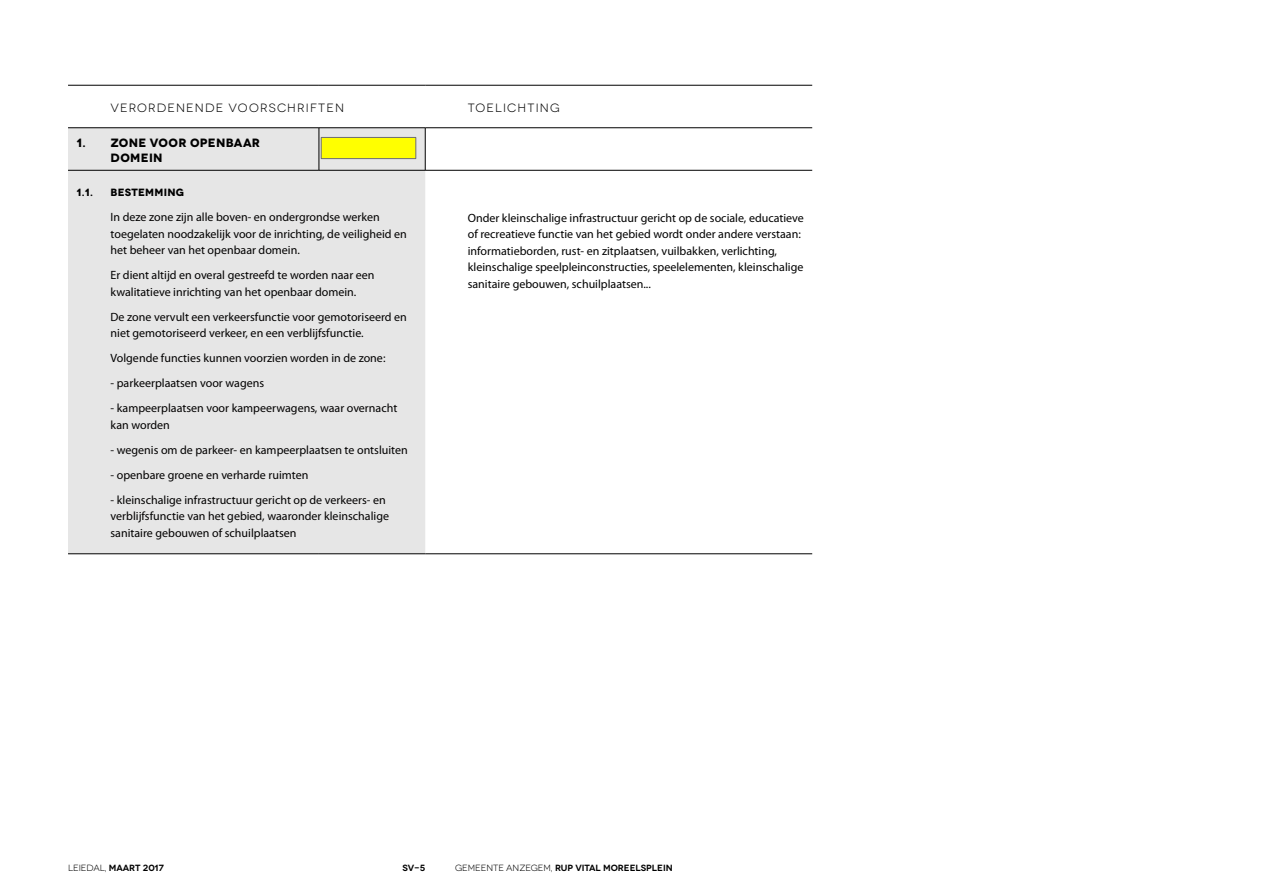
<style>
.page{position:relative;width:1263px;height:893px;background:#fff}
.page>*{position:absolute;margin:0;border:0;box-sizing:border-box;transform-origin:0 0}
.t1{font:italic 700 16.35px "Verdana";color:#000}
.t2{font:12px/16.5px "Myriad Pro";color:#010000}
.t3{font:12px "Novecentowide";letter-spacing:.1em;color:#000}
.t4{font:700 12px/15px "Novecentowide";letter-spacing:.02em;color:#000}
.t5{font:700 10.5px "Novecentowide";letter-spacing:.025em;color:#000}
.t6{font:600 9px "Novecentowide";letter-spacing:-.005em;color:#000}
.s1{font-weight:400}
</style>
<div class="page">
<div style="left:68px;top:128px;width:357px;height:425px;background:#e6e6e6"></div>
<hr style="left:68px;top:85px;width:251px;height:1px;background:#000">
<hr style="left:319px;top:85px;width:106px;height:1px;background:#000">
<hr style="left:425px;top:85px;width:387px;height:1px;background:#000">
<hr style="left:68px;top:127px;width:251px;height:1px;background:#000">
<hr style="left:319px;top:127px;width:106px;height:1px;background:#000">
<hr style="left:425px;top:127px;width:387px;height:1px;background:#000">
<hr style="left:319px;top:128px;width:1px;height:42px;background:#000">
<hr style="left:425px;top:128px;width:1px;height:42px;background:#000">
<hr style="left:319px;top:170px;width:106px;height:1px;background:#000">
<hr style="left:68px;top:170px;width:251px;height:1px;background:#000">
<hr style="left:425px;top:170px;width:387px;height:1px;background:#000">
<hr style="left:68px;top:553px;width:251px;height:1px;background:#000">
<hr style="left:319px;top:553px;width:106px;height:1px;background:#000">
<hr style="left:425px;top:553px;width:387px;height:1px;background:#000">
<div style="left:321px;top:137px;width:95px;height:22px;background:#ff0;border:1px solid #6e6e6e"></div>
<p class="t3" style="left:111px;top:100px;width:235px">VERORDENENDE VOORSCHRIFTEN</p>
<p class="t3" style="left:468px;top:100px;width:93px">TOELICHTING</p>
<p class="t4" style="left:111px;top:135px;width:151px;text-indent:-34px">1. ZONE VOOR OPENBAAR<br>DOMEIN</p>
<p class="t5" style="left:77px;top:186px;width:18px">1.1.</p>
<p class="t5" style="left:111px;top:186px;width:75px">BESTEMMING</p>
<p class="t2" style="left:111px;top:209px;width:298px">In deze zone zijn alle boven- en ondergrondse werken toegelaten noodzakelijk voor de inrichting, de veiligheid en het beheer van het openbaar domein.</p>
<p class="t2" style="left:111px;top:267px;width:265px">Er dient altijd en overal gestreefd te worden naar een kwalitatieve inrichting van het openbaar domein.</p>
<p class="t2" style="left:111px;top:308px;width:298px">De zone vervult een verkeersfunctie voor gemotoriseerd en niet gemotoriseerd verkeer, en een verblijfsfunctie.</p>
<p class="t2" style="left:111px;top:350px;width:276px">Volgende functies kunnen voorzien worden in de zone:</p>
<p class="t2" style="left:111px;top:375px;width:155px">- parkeerplaatsen voor wagens</p>
<p class="t2" style="left:111px;top:400px;width:288px">- kampeerplaatsen voor kampeerwagens, waar overnacht kan worden</p>
<p class="t2" style="left:111px;top:441px;width:299px">- wegenis om de parkeer- en kampeerplaatsen te ontsluiten</p>
<p class="t2" style="left:111px;top:466px;width:199px">- openbare groene en verharde ruimten</p>
<p class="t2" style="left:111px;top:491px;width:280px">- kleinschalige infrastructuur gericht op de verkeers- en verblijfsfunctie van het gebied, waaronder kleinschalige sanitaire gebouwen of schuilplaatsen</p>
<p class="t2" style="left:468px;top:209px;width:338px">Onder kleinschalige infrastructuur gericht op de sociale, educatieve of recreatieve functie van het gebied wordt onder andere verstaan: informatieborden, rust- en zitplaatsen, vuilbakken, verlichting, kleinschalige speelpleinconstructies, speelelementen, kleinschalige sanitaire gebouwen, schuilplaatsen...</p>
<h1 class="t1" style="left:295px;top:315px;width:13px">3</h1>
<p class="t6" style="left:68px;top:863px;width:97px"><span class="s1">LEIEDAL,</span> MAART 2017</p>
<p class="t6" style="left:402px;top:863px;width:24px">SV-5</p>
<p class="t6" style="left:455px;top:863px;width:219px"><span class="s1">GEMEENTE ANZEGEM,</span> RUP VITAL MOREELSPLEIN</p>
</div>
